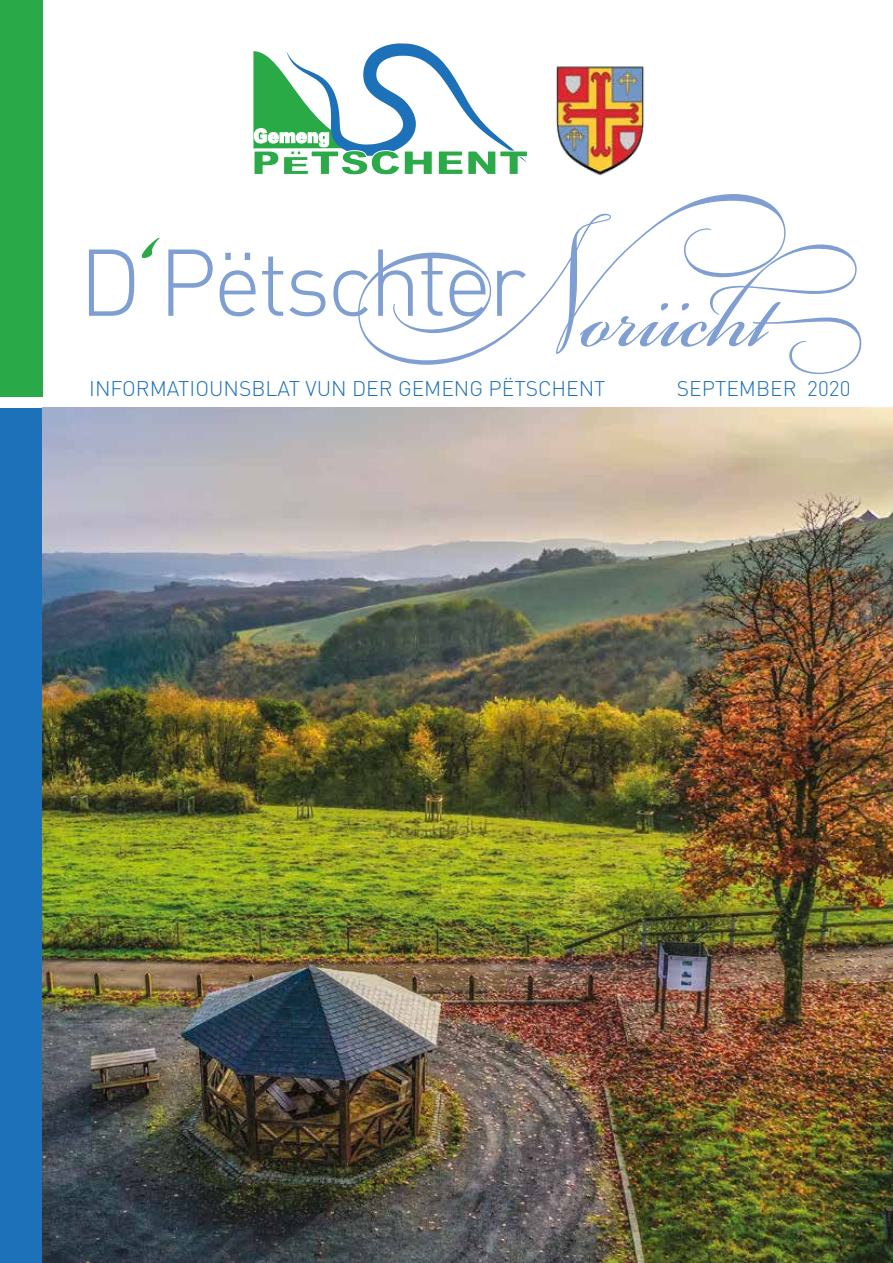
<style>
.page{position:relative;width:893px;height:1263px;background:#fff}
.page>*{position:absolute;margin:0;border:0;box-sizing:border-box;transform-origin:0 0}
.t1{font:214.2px "Bickham Script MM 400";color:#2aa948}
.t2{font:138.9px "Bickham Script MM 400";color:#7f9ed2;scale:.93 1}
.t3{font:300 93.15px "DIN";letter-spacing:-.04em;color:#7f9ed2}
.t4{font:300 21px "DIN";color:#1d71b8}
.t5{font:900 19.35px "Arial";color:#fff;scale:.88 1}
.s1{font-family:"Bickham Script MM Sw Caps 400"}
.s2{font-family:"Bickham Script MM Alt II 400"}
.s3{font-family:"Bickham Script MM End 400"}
</style>
<div class="page">
<div style="left:0;top:408px;width:893px;height:855px;background:#1d71b8"></div>
<img style="left:43px;top:408px;width:850px;height:855px">
<div style="left:0;top:0;width:43px;height:396px;background:#2aa948"></div>
<svg style="left:253px;top:43px;width:274px;height:132px"></svg>
<img style="left:556px;top:66px;width:88px;height:110px">
<p class="t5" style="left:254px;top:122px;width:88px">Gemeng</p>
<h2 class="t2" style="left:344px;top:241px;width:575px"><span class="s1">N</span>oriic<span class="s2">h</span><span class="s3">t</span></h2>
<h1 class="t1" style="left:121px;top:155px;width:21px">‘</h1>
<h3 class="t3" style="left:79px;top:225px;width:449px">D Pëtschter</h3>
<p class="t4" style="left:89px;top:376px;width:518px">INFORMATIOUNSBLAT VUN DER GEMENG PËTSCHENT</p>
<p class="t4" style="left:677px;top:376px;width:175px">SEPTEMBER 2020</p>
</div>
